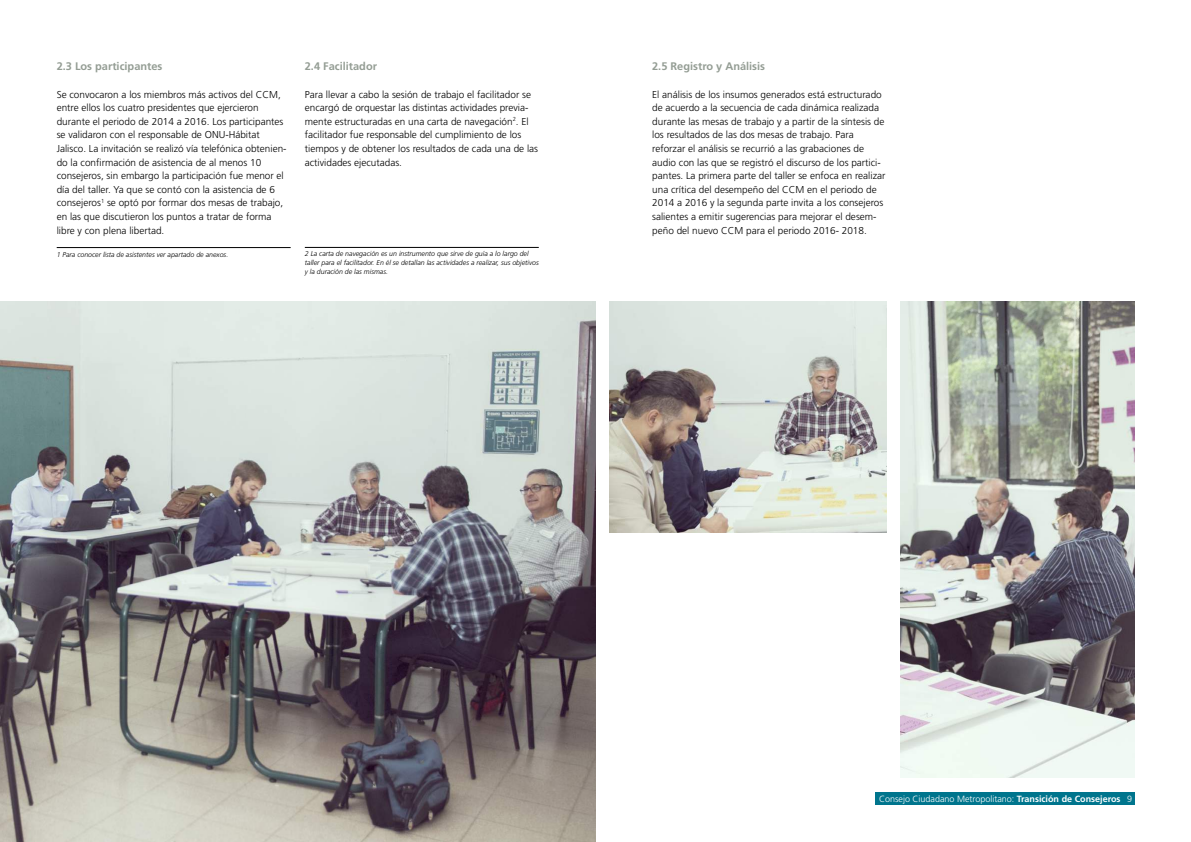
<style>
.page{position:relative;width:1191px;height:842px;background:#fff}
.page>*{position:absolute;margin:0;border:0;box-sizing:border-box;transform-origin:0 0}
.t1{font:700 11px "Frutiger LT Std";color:#949d94}
.t2{font:300 10px/13.6px "Frutiger LT Std";color:#000}
.t3{font:300 9px "Frutiger LT Std";color:#fff}
.t4{font:italic 300 7px/9px "Frutiger LT Std";color:#000}
.s1{font-weight:700}
</style>
<div class="page">
<hr style="left:57px;top:247px;width:234px;height:1px;background:#000">
<hr style="left:305px;top:247px;width:234px;height:1px;background:#000">
<img style="left:0;top:302px;width:595px;height:540px">
<img style="left:900px;top:302px;width:234px;height:476px">
<img style="left:609px;top:302px;width:277px;height:231px">
<div style="left:875px;top:793px;width:259px;height:12px;background:#00758d"></div>
<p class="t1" style="left:57px;top:60px;width:107px">2.3 Los participantes</p>
<p class="t2" style="left:57px;top:87px;width:231px">Se convocaron a los miembros más activos del CCM, entre ellos los cuatro presidentes que ejercieron durante el periodo de 2014 a 2016. Los participantes se validaron con el responsable de ONU-Hábitat Jalisco. La invitación se realizó vía telefónica obtenien&shy;do la confirmación de asistencia de al menos 10 consejeros, sin embargo la participación fue menor el día del taller. Ya que se contó con la asistencia de 6 consejeros<sup>1</sup> se optó por formar dos mesas de trabajo, en las que discutieron los puntos a tratar de forma libre y con plena libertad.</p>
<p class="t4" style="left:57px;top:250px;width:173px">1 Para conocer lista de asistentes ver apartado de anexos.</p>
<p class="t1" style="left:305px;top:60px;width:74px">2.4 Facilitador</p>
<p class="t2" style="left:305px;top:87px;width:235px">Para llevar a cabo la sesión de trabajo el facilitador se encargó de orquestar las distintas actividades previa&shy;mente estructuradas en una carta de navegación<sup>2</sup>. El facilitador fue responsable del cumplimiento de los tiempos y de obtener los resultados de cada una de las actividades ejecutadas.</p>
<p class="t4" style="left:305px;top:250px;width:235px">2 La carta de navegación es un instrumento que sirve de guía a lo largo del taller para el facilitador. En él se detallan las actividades a realizar, sus objetivos y la duración de las mismas.</p>
<p class="t1" style="left:652px;top:60px;width:114px">2.5 Registro y Análisis</p>
<p class="t2" style="left:652px;top:87px;width:235px">El análisis de los insumos generados está estructurado de acuerdo a la secuencia de cada dinámica realizada durante las mesas de trabajo y a partir de la síntesis de los resultados de las dos mesas de trabajo. Para reforzar el análisis se recurrió a las grabaciones de audio con las que se registró el discurso de los partici&shy;pantes. La primera parte del taller se enfoca en realizar una crítica del desempeño del CCM en el periodo de 2014 a 2016 y la segunda parte invita a los consejeros salientes a emitir sugerencias para mejorar el desem&shy;peño del nuevo CCM para el periodo 2016- 2018.</p>
<p class="t3" style="left:879px;top:794px;width:254px">Consejo Ciudadano Metropolitano: <span class="s1">Transición de Consejeros</span> 9</p>
</div>
